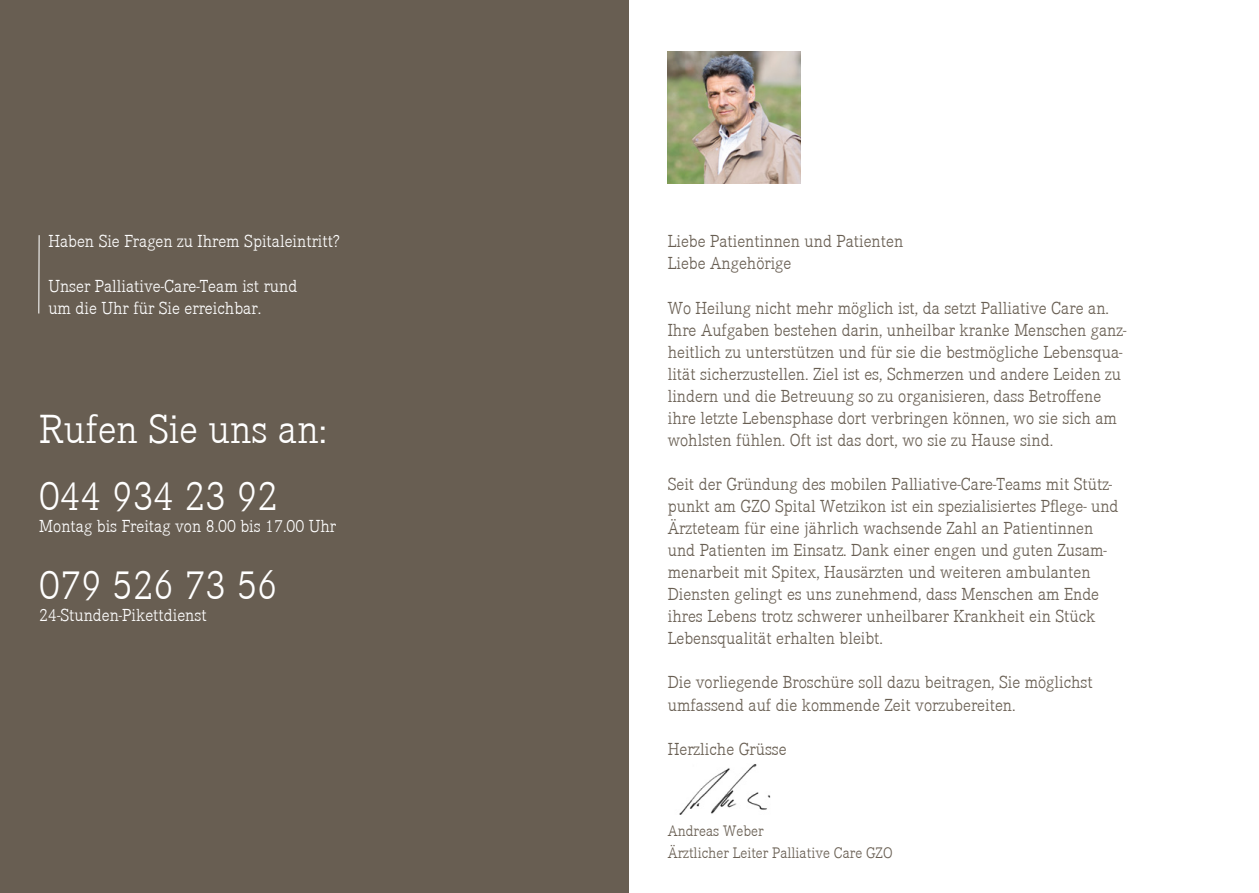
<style>
.page{position:relative;width:1259px;height:893px;background:#fff}
.page>*{position:absolute;margin:0;border:0;box-sizing:border-box;transform-origin:0 0}
.t1{font:300 42px/67.1px "Corporate E";color:#fff}
.t2{font:300 18px/22px "Corporate E";color:#685e52}
.t3{font:300 18px/22px "Corporate E";color:#fff}
.t4{font:300 15.75px/22px "Corporate E";color:#685e52}
</style>
<div class="page">
<div style="left:0;top:0;width:629px;height:893px;background:#685e52"></div>
<hr style="left:38px;top:235px;width:2px;height:78px;background:#fff">
<img style="left:679px;top:764px;width:92px;height:51px">
<img style="left:668px;top:51px;width:132px;height:133px">
<p class="t3" style="left:48px;top:230px;width:293px">Haben Sie Fragen zu Ihrem Spitaleintritt?</p>
<p class="t3" style="left:48px;top:274px;width:250px">Unser Palliative-Care-Team ist rund um die Uhr für Sie erreichbar.</p>
<h1 class="t1" style="left:39px;top:395px;width:289px">Rufen Sie uns an:<br>044 934 23 92</h1>
<p class="t3" style="left:39px;top:515px;width:298px">Montag bis Freitag von 8.00 bis 17.00 Uhr</p>
<h1 class="t1" style="left:39px;top:551px;width:240px">079 526 73 56</h1>
<p class="t3" style="left:39px;top:604px;width:169px">24-Stunden-Pikettdienst</p>
<p class="t2" style="left:668px;top:230px;width:237px">Liebe Patientinnen und Patienten<br>Liebe Angehörige</p>
<p class="t2" style="left:668px;top:296px;width:460px">Wo Heilung nicht mehr möglich ist, da setzt Palliative Care an.<br>Ihre Aufgaben bestehen darin, unheilbar kranke Menschen ganz&shy;heitlich zu unterstützen und für sie die bestmögliche Lebensqua&shy;lität sicherzustellen. Ziel ist es, Schmerzen und andere Leiden zu lindern und die Betreuung so zu organisieren, dass Betroffene ihre letzte Lebensphase dort verbringen können, wo sie sich am wohlsten fühlen. Oft ist das dort, wo sie zu Hause sind.</p>
<p class="t2" style="left:668px;top:473px;width:452px">Seit der Gründung des mobilen Palliative-Care-Teams mit Stütz&shy;punkt am GZO Spital Wetzikon ist ein spezialisiertes Pflege- und Ärzteteam für eine jährlich wachsende Zahl an Patientinnen und Patienten im Einsatz. Dank einer engen und guten Zusam&shy;menarbeit mit Spitex, Hausärzten und weiteren ambulanten Diensten gelingt es uns zunehmend, dass Menschen am Ende ihres Lebens trotz schwerer unheilbarer Krankheit ein Stück Lebensqualität erhalten bleibt.</p>
<p class="t2" style="left:668px;top:671px;width:426px">Die vorliegende Broschüre soll dazu beitragen, Sie möglichst umfassend auf die kommende Zeit vorzubereiten.</p>
<p class="t2" style="left:668px;top:737px;width:120px">Herzliche Grüsse</p>
<p class="t4" style="left:668px;top:819px;width:226px">Andreas Weber<br>Ärztlicher Leiter Palliative Care GZO</p>
</div>
